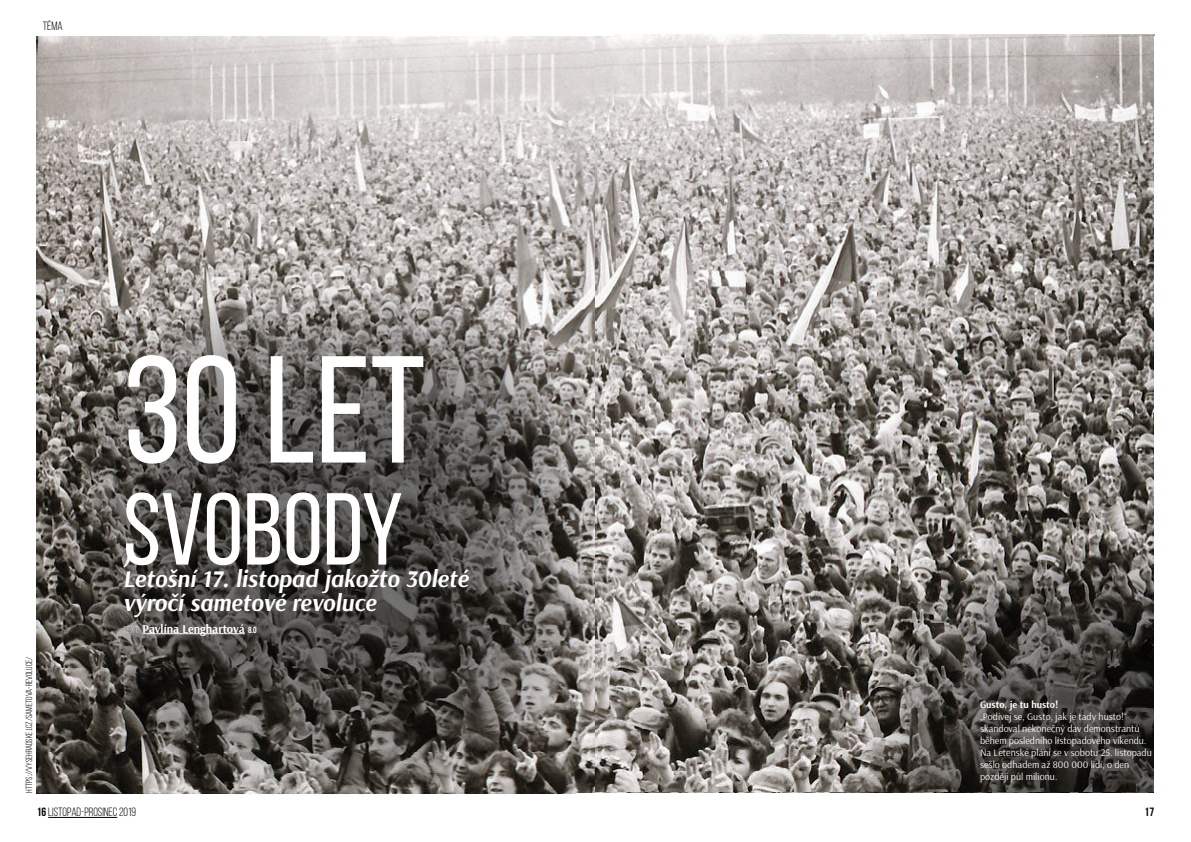
<style>
.page{position:relative;width:1191px;height:842px;background:#fff}
.page>*{position:absolute;margin:0;border:0;box-sizing:border-box;transform-origin:0 0}
.t1{font:152px "Bebas Neue";color:#fff}
.t2{font:102px "Bebas Neue";color:#fff}
.t3{font:italic 700 24px/24px "Arsenal";color:#fff}
.t4{font:12px "Bebas Neue";color:#000}
.t5{font:700 12px "Arsenal";color:#fff}
.t6{font:700 12px "Bebas Neue";color:#000}
.t7{font:10px/12px "Arsenal";color:#fff}
.t8{font:700 10px "Arsenal";color:#fff}
.t9{font:9px "Bebas Neue";color:#000}
.s1{font-family:"Bebas Neue";font-weight:300;font-size:10px}
.s2{font-family:"Bebas Neue";font-size:9px}
.s3{font-weight:700}
</style>
<div class="page">
<img style="left:36px;top:36px;width:831px;height:757px">
<img style="left:595px;top:35px;width:560px;height:757px">
<svg style="left:867px;top:540px;width:288px;height:253px;background:#53504b"></svg>
<svg style="left:61px;top:291px;width:534px;height:503px;background:#5b5854"></svg>
<img style="left:61px;top:291px;width:72px;height:47px">
<hr style="left:143px;top:633px;width:102px;height:1px;background:#fff">
<div style="left:0;top:0;width:615px;height:36px;background:#fff"></div>
<hr style="left:48px;top:817px;width:69px;height:1px;background:#000">
<p class="t4" style="left:43px;top:19px;width:21px">TÉMA</p>
<p class="t9" style="left:24px;top:793px;width:138px;rotate:-90deg">HTTPS://VYSEHRADSKEJ.CZ/SAMETOVA-REVOLUCE/</p>
<h1 class="t1" style="left:123px;top:328px;width:304px">30 LET</h1>
<h2 class="t2" style="left:123px;top:474px;width:281px">SVOBODY</h2>
<h3 class="t3" style="left:123px;top:543px;width:347px">)<br>Letošní 17. listopad jakožto 30leté výročí sametové revoluce</h3>
<p class="t5" style="left:123px;top:622px;width:135px"><span class="s1">text:</span> Pavlína Lenghartová <span class="s2">8.0</span></p>
<p class="t8" style="left:980px;top:698px;width:80px">Gusto, je tu husto!</p>
<p class="t7" style="left:980px;top:711px;width:173px">„Podívej se, Gusto, jak je tady husto!“ skandoval nekonečný dav demonstrantů během posledního listopadového víkendu.<br>Na Letenské pláni se v sobotu 25. listopadu sešlo odhadem až 800 000 lidí, o den později půl milionu.</p>
<p class="t4" style="left:37px;top:805px;width:101px"><span class="s3">16</span> LISTOPAD-PROSINEC 2019</p>
<p class="t6" style="left:1144px;top:805px;width:11px">17</p>
</div>
